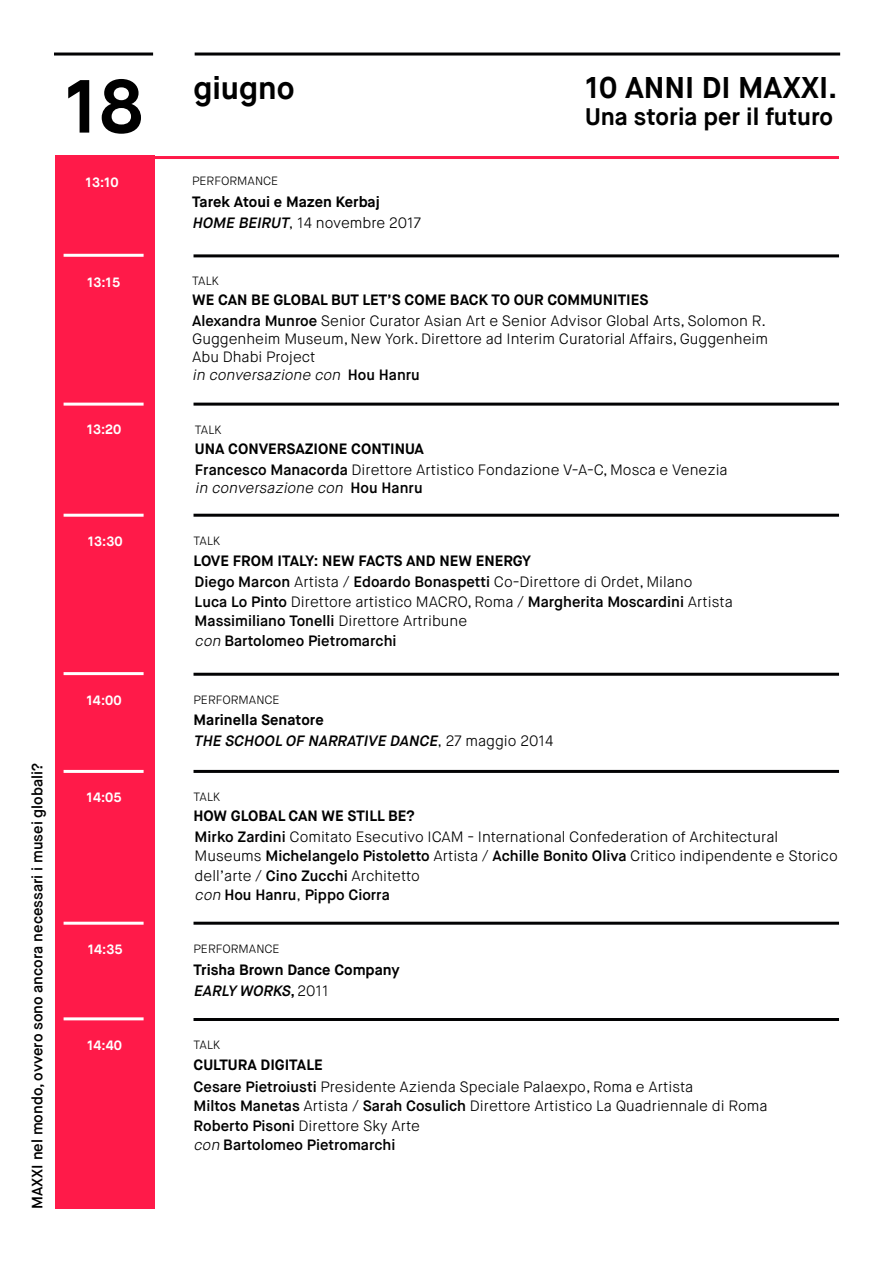
<style>
.page{position:relative;width:893px;height:1263px;background:#fff}
.page>*{position:absolute;margin:0;border:0;box-sizing:border-box;transform-origin:0 0}
.t1{font:700 75px "Maison Neue";color:#000}
.t2{font:700 31.5px "Maison Neue";color:#000}
.t3{font:700 30px "Maison Neue";color:#000}
.t4{font:700 24px "Maison Neue";color:#000}
.t5{font:300 15px/19.5px "Maison Neue";color:#000}
.t6{font:600 15px/19.5px "Maison Neue";color:#000}
.t7{font:700 15px/21.3px "Maison Neue";color:#000}
.t8{font:italic 600 15px "Maison Neue";color:#000}
.t9{font:italic 300 15px "Maison Neue";color:#000}
.t10{font:700 13.5px "Maison Neue";color:#fff}
.t11{font:300 12px "Maison Neue";color:#000}
.s1{font-weight:600;font-style:italic}
.s2{font-weight:300}
.s3{font-weight:700}
.s4{font-weight:600}
.s5{font-style:italic}
.s6{font-weight:600;font-style:normal}
.s7{font-weight:300;font-style:italic}
.s8{font-weight:300;font-style:normal}
.s9{font-style:normal}
</style>
<div class="page">
<div style="left:56px;top:156px;width:99px;height:1053px;background:#ff1a49"></div>
<hr style="left:54px;top:53px;width:99px;height:3px;background:#020203">
<hr style="left:195px;top:53px;width:645px;height:3px;background:#020203">
<hr style="left:194px;top:514px;width:645px;height:3px;background:#020203">
<hr style="left:194px;top:922px;width:645px;height:3px;background:#020203">
<hr style="left:194px;top:254px;width:645px;height:3px;background:#020203">
<hr style="left:194px;top:673px;width:645px;height:3px;background:#020203">
<hr style="left:194px;top:1018px;width:645px;height:3px;background:#020203">
<hr style="left:194px;top:403px;width:645px;height:3px;background:#020203">
<hr style="left:194px;top:770px;width:645px;height:3px;background:#020203">
<hr style="left:64px;top:514px;width:80px;height:3px;background:#fff">
<hr style="left:64px;top:922px;width:80px;height:3px;background:#fff">
<hr style="left:64px;top:254px;width:80px;height:3px;background:#fff">
<hr style="left:64px;top:672px;width:80px;height:3px;background:#fff">
<hr style="left:64px;top:1017px;width:80px;height:3px;background:#fff">
<hr style="left:64px;top:403px;width:80px;height:3px;background:#fff">
<hr style="left:64px;top:770px;width:80px;height:3px;background:#fff">
<hr style="left:153px;top:156px;width:686px;height:3px;background:#ff1a49">
<p class="t6" style="left:28px;top:1209px;width:447px;rotate:-90deg">MAXXI nel mondo, ovvero sono ancora necessari i musei globali?</p>
<h1 class="t1" style="left:64px;top:59px;width:80px">18</h1>
<h2 class="t2" style="left:193px;top:68px;width:103px">giugno</h2>
<p class="t10" style="left:86px;top:174px;width:35px">13:10</p>
<p class="t11" style="left:192px;top:173px;width:88px">PERFORMANCE</p>
<p class="t7" style="left:192px;top:191px;width:231px">Tarek Atoui e Mazen Kerbaj<br><span class="s1">HOME BEIRUT</span><span class="s2">, 14 novembre 2017</span></p>
<h3 class="t3" style="left:585px;top:68px;width:254px">10 ANNI DI MAXXI.</h3>
<h3 class="t4" style="left:585px;top:101px;width:249px">Una storia per il futuro</h3>
<p class="t10" style="left:87px;top:273px;width:35px">13:15</p>
<p class="t11" style="left:192px;top:274px;width:28px">TALK</p>
<p class="t5" style="left:192px;top:289px;width:575px;line-height:21px"><span class="s3">WE CAN BE GLOBAL BUT LET’S COME BACK TO OUR COMMUNITIES<br></span><span class="s4">Alexandra Munroe</span> Senior Curator Asian Art e Senior Advisor Global Arts, Solomon R.</p>
<p class="t5" style="left:192px;top:330px;width:577px;line-height:18px">Guggenheim Museum, New York. Direttore ad Interim Curatorial Affairs, Guggenheim<br>Abu Dhabi Project<br><span class="s5">in conversazione con</span> <span class="s4">H o u H a n r u</span></p>
<p class="t10" style="left:87px;top:421px;width:36px">13:20</p>
<p class="t11" style="left:195px;top:422px;width:28px">TALK</p>
<p class="t5" style="left:195px;top:439px;width:534px;line-height:20.2px"><span class="s3">UNA CONVERSAZIONE CONTINUA<br></span><span class="s4">Francesco Manacorda</span> Direttore Artistico Fondazione V-A-C, Mosca e Venezia</p>
<p class="t9" style="left:195px;top:478px;width:229px">in conversazione con <span class="s6">H o u H a n r u</span></p>
<p class="t10" style="left:88px;top:533px;width:36px">13:30</p>
<p class="t11" style="left:194px;top:534px;width:28px">TALK</p>
<p class="t7" style="left:194px;top:550px;width:339px">LOVE FROM ITALY: NEW FACTS AND NEW ENERGY</p>
<p class="t6" style="left:195px;top:572px;width:540px">Diego Marcon <span class="s2">Artista /</span> Edoardo Bonaspetti <span class="s2">Co-Direttore di Ordet, Milano<br></span>Luca Lo Pinto <span class="s2">Direttore artistico MACRO, Roma /</span> Margherita Moscardini <span class="s2">Artista </span>Massimiliano Tonelli <span class="s2">Direttore Artribune<br></span><span class="s7">con</span> Bartolomeo Pietromarchi</p>
<p class="t10" style="left:87px;top:692px;width:37px">14:00</p>
<p class="t11" style="left:194px;top:692px;width:88px">PERFORMANCE</p>
<p class="t7" style="left:194px;top:709px;width:132px">Marinella Senatore</p>
<p class="t8" style="left:194px;top:732px;width:361px">THE SCHOOLOF NARRATIVE DANCE<span class="s8">, 2 7 m a g g i o 2 0 1 4</span></p>
<p class="t10" style="left:87px;top:789px;width:36px">14:05</p>
<p class="t11" style="left:194px;top:789px;width:28px">TALK</p>
<p class="t7" style="left:194px;top:806px;width:223px">HOW GLOBAL CAN WE STILL BE?</p>
<p class="t5" style="left:195px;top:827px;width:645px"><span class="s4">Mirko Zardini</span> Comitato Esecutivo ICAM - International Confederation of Architectural Museums <span class="s4">Michelangelo Pistoletto</span> Artista / <span class="s4">Achille Bonito Oliva</span> Critico indipendente e Storico dell’arte / <span class="s4">Cino Zucchi</span> Architetto<br><span class="s5">con</span> <span class="s4">Hou Hanru</span>, <span class="s4">Pippo Ciorra</span></p>
<p class="t10" style="left:88px;top:941px;width:36px">14:35</p>
<p class="t11" style="left:194px;top:942px;width:88px">PERFORMANCE</p>
<p class="t7" style="left:194px;top:959px;width:208px">Trisha Brown Dance Company</p>
<p class="t8" style="left:194px;top:981px;width:137px">EARLY WORKS<span class="s9">,</span> <span class="s8">2 0 1 1</span></p>
<p class="t10" style="left:87px;top:1037px;width:36px">14:40</p>
<p class="t11" style="left:194px;top:1037px;width:28px">TALK</p>
<p class="t7" style="left:194px;top:1055px;width:131px">CULTURA DIGITALE</p>
<p class="t5" style="left:194px;top:1077px;width:575px"><span class="s4">Cesare Pietroiusti</span> Presidente Azienda Speciale Palaexpo, Roma e Artista<br><span class="s4">Miltos Manetas</span> Artista / <span class="s4">Sarah Cosulich</span> Direttore Artistico La Quadriennale di Roma <span class="s4">Roberto Pisoni</span> Direttore Sky Arte<br><span class="s5">con</span><span class="s4">Bartolomeo Pietromarchi</span></p>
</div>
